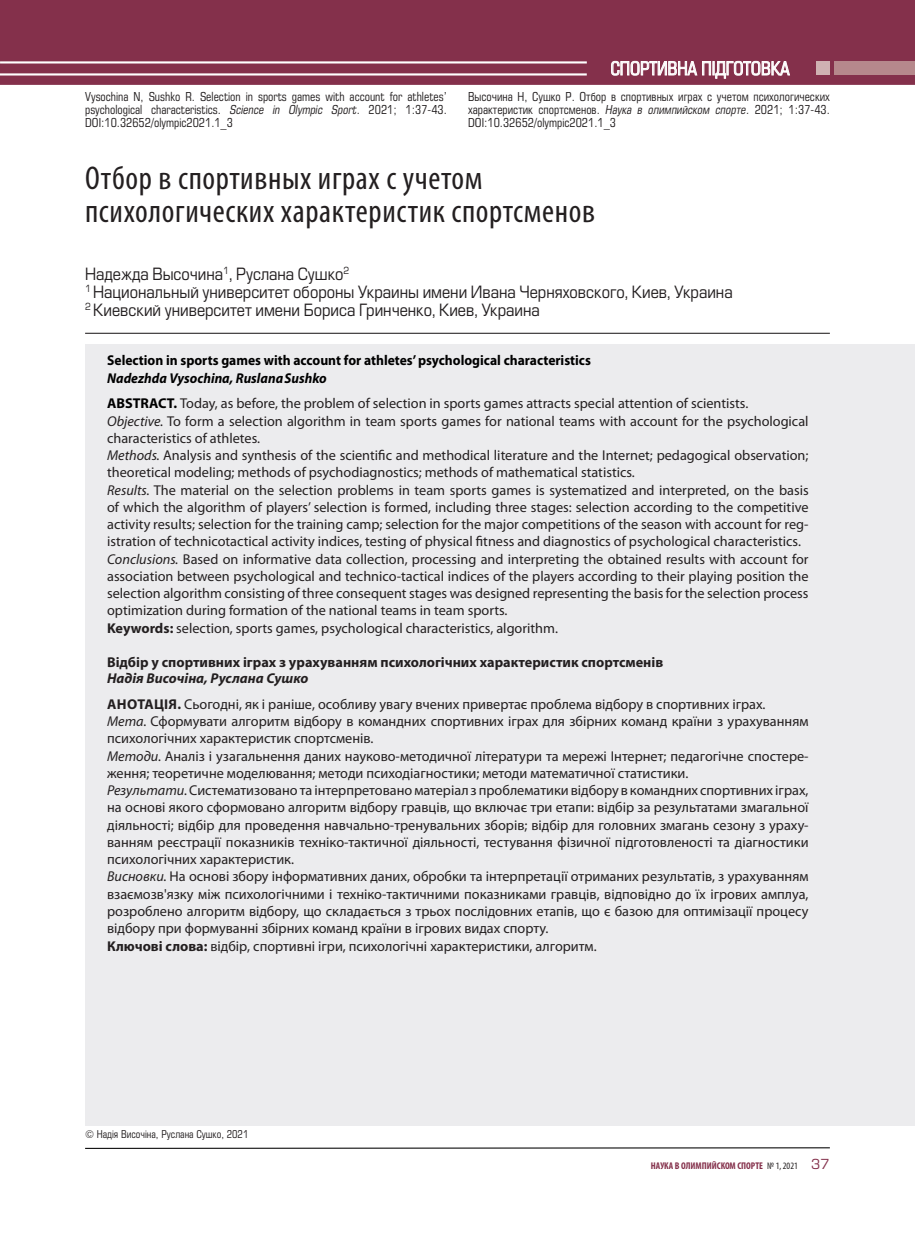
<style>
.page{position:relative;width:915px;height:1234px;background:#fff}
.page>*{position:absolute;margin:0;border:0;box-sizing:border-box;transform-origin:0 0}
.СТАТЬЯ_НАЗВ{font:condensed 33px/33px "Myriad Pro";letter-spacing:.02em;color:#231f20}
.КОЛОНТИТУЛ{font:18px "Europe Cond";color:#fff}
.АВТОР{font:16.5px "Europe";color:#231f20;scale:.9 1}
.РЕЗЮМЕ_ТЕКСТ{font:14.25px/17.2px "Myriad Pro";color:#231f20}
.РЕЗЮМЕ_АНГЛ{font:700 14.25px "Myriad Pro";color:#000;scale:.95 1}
.РЕЗЮМЕ_ТЕКСТ-2{font:700 14.25px "Myriad Pro";color:#231f20}
.РЕЗЮМЕ_АНГЛ-2{font:italic 700 14.25px "Myriad Pro";color:#000;scale:.95 1}
.Резюме_Автор{font:italic 700 14.25px "Myriad Pro";color:#231f20}
.DOI{font:12px/12.8px "Europe Cond";color:#231f20;text-align:justify}
.АВТОРСКОЕ_ПРАВО{font:10.5px "Europe Cond";color:#231f20}
.t1{font:700 condensed 9.75px "Myriad Pro";color:#84304b}
.s1{font-family:"Europe Condensed C";font-style:italic}
.s2{font-weight:700;color:#000}
.s3{font-style:italic}
.s4{font-weight:700}
.s5{font-weight:400;color:#231f20}
.s6{font-family:"Europe";font-weight:400;font-stretch:normal;font-size:13.5px}
</style>
<div class="page">
<div style="left:0;top:0;width:914px;height:85px;background:#84304b"></div>
<svg style="left:85px;top:1147px;width:745px;height:2px"></svg>
<hr style="left:85px;top:333px;width:744px;height:1px;background:#231f20">
<div style="left:85px;top:344px;width:829px;height:781px;background:#ececee"></div>
<div style="left:815px;top:61px;width:14px;height:14px;background:#cfb1b2"></div>
<div style="left:834px;top:61px;width:80px;height:14px;background:#b6888c"></div>
<hr style="left:0;top:61px;width:586px;height:2px;background:#fff">
<hr style="left:0;top:73px;width:586px;height:2px;background:#fff">
<svg style="left:610px;top:61px;width:179px;height:18px;background:#b17d8e"></svg>
<p class="КОЛОНТИТУЛ" style="left:610px;top:57px;width:180px">СПОРТИВНА ПІДГОТОВКА</p>
<p class="DOI" style="left:85px;top:90px;width:363px">Vysochina N, Sushko R. Selection in sports games with account for athletes’ psychological characteristics. <span class="s1">Science in Olympic Sport.</span> 2021; 1:37-43.<br>DOI:10.32652/olympic2021.1_3</p>
<p class="DOI" style="left:468px;top:90px;width:363px">Высочина Н, Сушко Р. Отбор в спортивных играх с учетом психологических характеристик спортсменов. <span class="s1">Наука в олимпийском спорте.</span> 2021; 1:37-43.<br>DOI:10.32652/olympic2021.1_3</p>
<p class="СТАТЬЯ_НАЗВ" style="left:85px;top:161px;width:511px">Отбор в спортивных играх с учетом психологических характеристик спортсменов</p>
<p class="АВТОР" style="left:85px;top:264px;width:295px">Надежда Высочина<sup>1</sup>, Руслана Сушко<sup>2</sup></p>
<p class="АВТОР" style="left:85px;top:282px;width:720px"><sup>1</sup> Национальный университет обороны Украины имени Ивана Черняховского, Киев, Украина</p>
<p class="АВТОР" style="left:85px;top:300px;width:506px"><sup>2</sup> Киевский университет имени Бориса Гринченко, Киев, Украина</p>
<p class="РЕЗЮМЕ_АНГЛ" style="left:107px;top:351px;width:510px">Selection in sports games with account for athletes’ psychological characteristics</p>
<p class="РЕЗЮМЕ_АНГЛ-2" style="left:107px;top:368px;width:233px">Nadezhda Vysochina, RuslanaSushko</p>
<p class="РЕЗЮМЕ_ТЕКСТ" style="left:107px;top:394px;width:642px"><span class="s2">ABSTRACT.</span> Today, as before, the problem of selection in sports games attracts special attention of scientists.</p>
<p class="РЕЗЮМЕ_ТЕКСТ" style="left:107px;top:412px;width:702px"><span class="s3">Objective.</span> To form a selection algorithm in team sports games for national teams with account for the psychological characteristics of athletes.</p>
<p class="РЕЗЮМЕ_ТЕКСТ" style="left:107px;top:446px;width:702px"><span class="s3">Methods.</span> Analysis and synthesis of the scientific and methodical literature and the Internet; pedagogical observation; theoretical modeling; methods of psychodiagnostics; methods of mathematical statistics.</p>
<p class="РЕЗЮМЕ_ТЕКСТ" style="left:107px;top:481px;width:702px;text-align:justify"><span class="s3">Results.</span> The material on the selection problems in team sports games is systematized and interpreted, on the basis of which the algorithm of players’ selection is formed, including three stages: selection according to the competitive activity results; selection for the training camp; selection for the major competitions of the season with account for reg&shy;istration of technicotactical activity indices, testing of physical fitness and diagnostics of psychological characteristics.</p>
<p class="РЕЗЮМЕ_ТЕКСТ" style="left:107px;top:550px;width:702px;text-align:justify"><span class="s3">Conclusions.</span> Based on informative data collection, processing and interpreting the obtained results with account for association between psychological and technico-tactical indices of the players according to their playing position the selection algorithm consisting of three consequent stages was designed representing the basis for the selection process optimization during formation of the national teams in team sports.</p>
<p class="РЕЗЮМЕ_ТЕКСТ" style="left:107px;top:619px;width:452px"><span class="s4">Keywords:</span> selection, sports games, psychological characteristics, algorithm.</p>
<p class="РЕЗЮМЕ_ТЕКСТ-2" style="left:107px;top:652px;width:557px">Відбір у спортивних іграх з урахуванням психологічних характеристик спортсменів</p>
<p class="Резюме_Автор" style="left:107px;top:668px;width:203px">Надія Височіна, Руслана Сушко</p>
<p class="РЕЗЮМЕ_ТЕКСТ" style="left:107px;top:695px;width:659px"><span class="s4">АНОТАЦІЯ.</span> Сьогодні, як і раніше, особливу увагу вчених привертає проблема відбору в спортивних іграх.</p>
<p class="РЕЗЮМЕ_ТЕКСТ" style="left:107px;top:712px;width:702px"><span class="s3">Мета.</span> Сформувати алгоритм відбору в командних спортивних іграх для збірних команд країни з урахуванням психологічних характеристик спортсменів.</p>
<p class="РЕЗЮМЕ_ТЕКСТ" style="left:107px;top:746px;width:702px"><span class="s3">Методи.</span> Аналіз і узагальнення даних науково-методичної літератури та мережі Інтернет; педагогічне спостере&shy;ження; теоретичне моделювання; методи психодіагностики; методи математичної статистики.</p>
<p class="РЕЗЮМЕ_ТЕКСТ" style="left:107px;top:781px;width:702px;text-align:justify"><span class="s3">Результати.</span> Систематизовано та інтерпретовано матеріал з проблематики відбору в командних спортивних іграх, на основі якого сформовано алгоритм відбору гравців, що включає три етапи: відбір за результатами змагальної діяльності; відбір для проведення навчально-тренувальних зборів; відбір для головних змагань сезону з ураху&shy;ванням реєстрації показників техніко-тактичної діяльності, тестування фізичної підготовленості та діагностики психологічних характеристик.</p>
<p class="РЕЗЮМЕ_ТЕКСТ" style="left:107px;top:867px;width:702px;text-align:justify"><span class="s3">Висновки.</span> На основі збору інформативних даних, обробки та інтерпретації отриманих результатів, з урахуванням взаємозв'язку між психологічними і техніко-тактичними показниками гравців, відповідно до їх ігрових амплуа, розроблено алгоритм відбору, що складається з трьох послідовних етапів, що є базою для оптимізації процесу відбору при формуванні збірних команд країни в ігрових видах спорту.</p>
<p class="РЕЗЮМЕ_ТЕКСТ" style="left:107px;top:936px;width:491px"><span class="s4">Ключові слова:</span> відбір, спортивні ігри, психологічні характеристики, алгоритм.</p>
<p class="АВТОРСКОЕ_ПРАВО" style="left:85px;top:1127px;width:165px">© Надія Височіна, Руслана Сушко, 2021</p>
<p class="t1" style="left:650px;top:1159px;width:180px">НАУКА В ОЛИМПИЙСКОМ СПОРТЕ <span class="s5">№ 1, 2021</span> <span class="s6">37</span></p>
</div>
